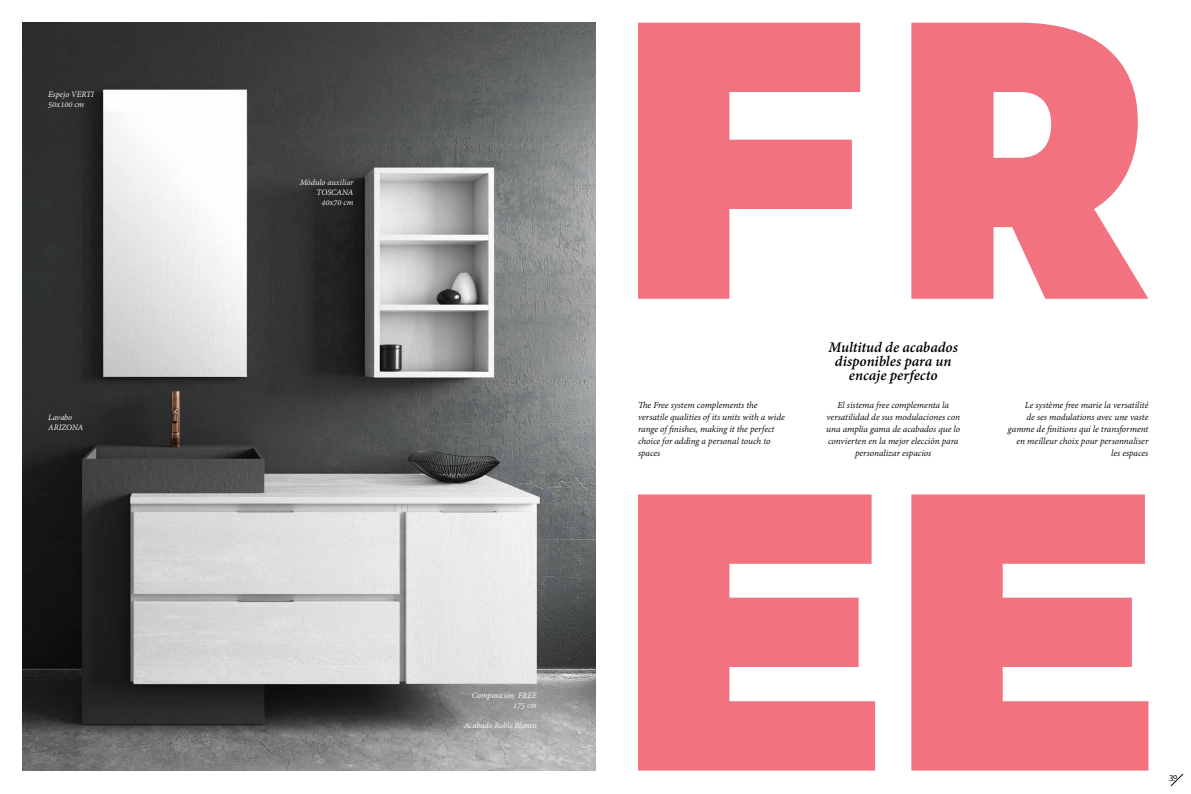
<style>
.page{position:relative;width:1191px;height:794px;background:#fff}
.page>*{position:absolute;margin:0;border:0;box-sizing:border-box;transform-origin:0 0}
.t1{font:italic 700 16px/14px "Adobe Devanagari";letter-spacing:-.005em;color:#000;text-align:center}
.t2{font:italic 10px/12px "Adobe Devanagari";letter-spacing:-.005em;color:#000;text-align:center}
.t3{font:italic 9px/10px "Adobe Devanagari";letter-spacing:-.005em;color:#fff;text-align:right}
.t4{font:9px "Source Sans Pro";color:#000}
</style>
<div class="page">
<img style="left:23px;top:23px;width:572px;height:747px">
<svg style="left:638px;top:23px;width:222px;height:276px;fill:#f27280"></svg>
<svg style="left:911px;top:23px;width:237px;height:276px;fill:#f27280"></svg>
<svg style="left:638px;top:494px;width:237px;height:276px;fill:#f27280"></svg>
<svg style="left:911px;top:494px;width:237px;height:276px;fill:#f27280"></svg>
<svg style="left:1170px;top:773px;width:14px;height:14px"></svg>
<p class="t3" style="left:48px;top:90px;width:47px;text-align:left">Espejo VERTI<br>50x100 cm</p>
<p class="t3" style="left:48px;top:413px;width:37px;text-align:left">Lavabo<br>ARIZONA</p>
<p class="t3" style="left:300px;top:178px;width:55px">Módulo auxiliar<br>TOSCANA<br>40x70 cm</p>
<p class="t3" style="left:472px;top:691px;width:66px">Composición FREE<br>175 cm</p>
<p class="t3" style="left:464px;top:721px;width:74px">Acabado Roble Blanco</p>
<h1 class="t1" style="left:828px;top:342px;width:131px">Multitud de acabados disponibles para un encaje perfecto</h1>
<p class="t2" style="left:826px;top:400px;width:135px">El sistema free complementa la versatilidad de sus modulaciones con una amplia gama de acabados que lo convierten en la mejor elección para personalizar espacios</p>
<p class="t2" style="left:638px;top:400px;width:148px;text-align:left">The Free system complements the versatile qualities of its units with a wide range of finishes, making it the perfect choice for adding a personal touch to spaces</p>
<p class="t2" style="left:1008px;top:400px;width:142px;text-align:right">Le système free marie la versatilité<br>de ses modulations avec une vaste gamme de finitions qui le transforment en meilleur choix pour personnaliser les espaces</p>
<p class="t4" style="left:1169px;top:772px;width:10px">39</p>
</div>
